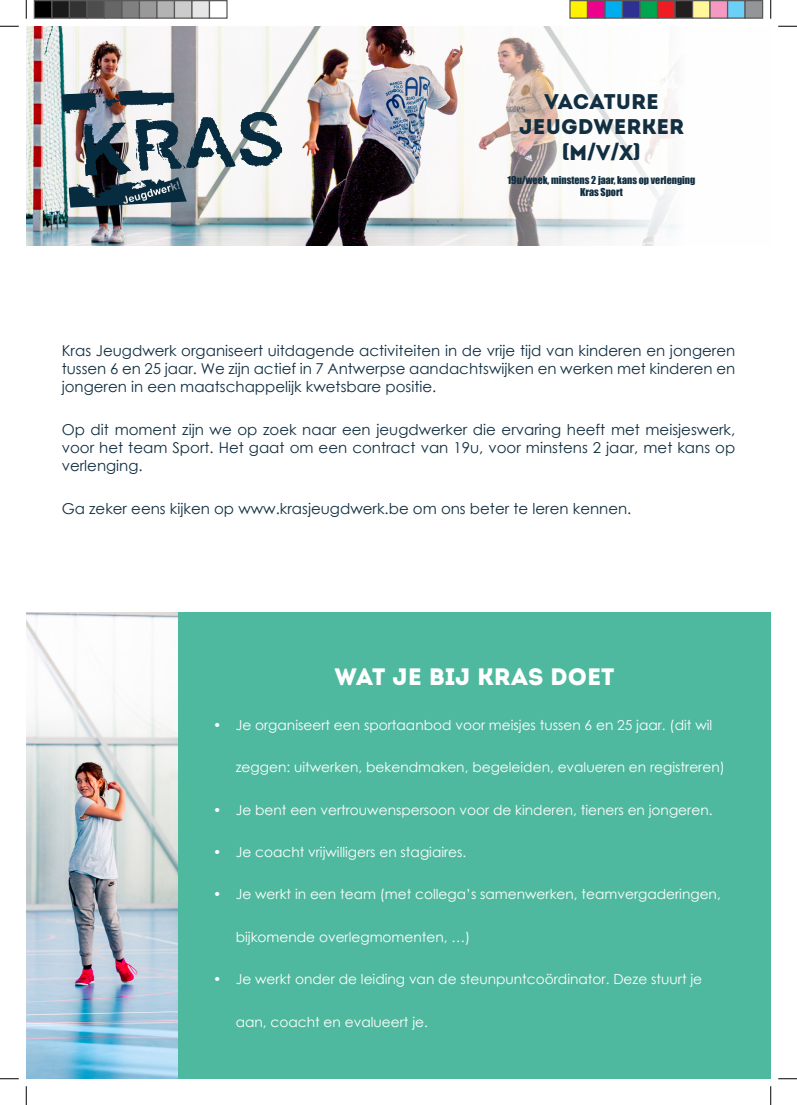
<style>
.page{position:relative;width:797px;height:1105px;background:#fff}
.page>*{position:absolute;margin:0;border:0;box-sizing:border-box;transform-origin:0 0}
.t1{font:23.75px "Intro";color:#fff}
.t2{font:21.25px "Intro";color:#112f41}
.t3{font:21.25px "Impact";color:#112f41}
.t4{font:15px/18px "Century Gothic";color:#112f41;text-align:justify}
.t5{font:13.75px "Century Gothic";color:#fff}
.t6{font:10px/12px "Impact";color:#112f41;text-align:center}
.s1{font-family:"Intro"}
</style>
<div class="page">
<img style="left:26px;top:26px;width:650px;height:220px">
<img style="left:62px;top:90px;width:221px;height:118px">
<div style="left:26px;top:613px;width:744px;height:466px;background:#4fb99f"></div>
<img style="left:26px;top:613px;width:152px;height:466px">
<svg style="left:0;top:25px;width:19px;height:2px"></svg>
<svg style="left:778px;top:25px;width:19px;height:2px"></svg>
<svg style="left:0;top:1078px;width:19px;height:1px"></svg>
<svg style="left:778px;top:1078px;width:19px;height:1px"></svg>
<svg style="left:25px;top:0;width:2px;height:19px"></svg>
<svg style="left:25px;top:1086px;width:2px;height:19px"></svg>
<svg style="left:770px;top:0;width:1px;height:19px"></svg>
<svg style="left:770px;top:1086px;width:1px;height:19px"></svg>
<div style="left:34px;top:1px;width:18px;height:17px;background:#000"></div>
<div style="left:34px;top:0;width:18px;height:19px;border:1px solid #595959"></div>
<div style="left:52px;top:1px;width:17px;height:17px;background:#1a1a1a"></div>
<div style="left:51px;top:0;width:19px;height:19px;border:1px solid #595959"></div>
<div style="left:69px;top:1px;width:18px;height:17px;background:#333"></div>
<div style="left:69px;top:0;width:19px;height:19px;border:1px solid #595959"></div>
<div style="left:87px;top:1px;width:17px;height:17px;background:#4d4d4d"></div>
<div style="left:86px;top:0;width:19px;height:19px;border:1px solid #595959"></div>
<div style="left:104px;top:1px;width:18px;height:17px;background:#666"></div>
<div style="left:104px;top:0;width:18px;height:19px;border:1px solid #595959"></div>
<div style="left:122px;top:1px;width:17px;height:17px;background:#808080"></div>
<div style="left:121px;top:0;width:19px;height:19px;border:1px solid #595959"></div>
<div style="left:139px;top:1px;width:18px;height:17px;background:#999"></div>
<div style="left:139px;top:0;width:19px;height:19px;border:1px solid #595959"></div>
<div style="left:157px;top:1px;width:17px;height:17px;background:#b3b3b3"></div>
<div style="left:156px;top:0;width:19px;height:19px;border:1px solid #595959"></div>
<div style="left:174px;top:1px;width:18px;height:17px;background:#ccc"></div>
<div style="left:174px;top:0;width:18px;height:19px;border:1px solid #595959"></div>
<div style="left:192px;top:1px;width:17px;height:17px;background:#e6e6e6"></div>
<div style="left:191px;top:0;width:19px;height:19px;border:1px solid #595959"></div>
<div style="left:209px;top:0;width:19px;height:19px;border:1px solid #595959"></div>
<div style="left:570px;top:1px;width:17px;height:17px;background:#fff101"></div>
<div style="left:569px;top:0;width:19px;height:19px;border:1px solid #595959"></div>
<div style="left:587px;top:1px;width:18px;height:17px;background:#ed028c"></div>
<div style="left:587px;top:0;width:18px;height:19px;border:1px solid #595959"></div>
<div style="left:605px;top:1px;width:17px;height:17px;background:#00aeef"></div>
<div style="left:604px;top:0;width:19px;height:19px;border:1px solid #595959"></div>
<div style="left:622px;top:1px;width:18px;height:17px;background:#2e3092"></div>
<div style="left:622px;top:0;width:18px;height:19px;border:1px solid #595959"></div>
<div style="left:640px;top:1px;width:17px;height:17px;background:#00a54f"></div>
<div style="left:639px;top:0;width:19px;height:19px;border:1px solid #595959"></div>
<div style="left:657px;top:1px;width:18px;height:17px;background:#ee1d23"></div>
<div style="left:657px;top:0;width:18px;height:19px;border:1px solid #595959"></div>
<div style="left:675px;top:1px;width:17px;height:17px;background:#231f20"></div>
<div style="left:674px;top:0;width:19px;height:19px;border:1px solid #595959"></div>
<div style="left:692px;top:1px;width:18px;height:17px;background:#fff79a"></div>
<div style="left:692px;top:0;width:18px;height:19px;border:1px solid #595959"></div>
<div style="left:710px;top:1px;width:17px;height:17px;background:#f499c2"></div>
<div style="left:709px;top:0;width:19px;height:19px;border:1px solid #595959"></div>
<div style="left:727px;top:1px;width:18px;height:17px;background:#6bcff6"></div>
<div style="left:727px;top:0;width:18px;height:19px;border:1px solid #595959"></div>
<div style="left:745px;top:1px;width:17px;height:17px;background:#939598"></div>
<div style="left:744px;top:0;width:19px;height:19px;border:1px solid #595959"></div>
<p class="t2" style="left:544px;top:88px;width:116px">VACATURE</p>
<p class="t2" style="left:519px;top:114px;width:167px">JEUGDWERKER</p>
<p class="t3" style="left:562px;top:135px;width:79px">(<span class="s1">M</span>/<span class="s1">V</span>/<span class="s1">X</span>)</p>
<p class="t6" style="left:507px;top:173px;width:189px">19u/week, minstens 2 jaar, kans op verlenging<br>Kras Sport</p>
<p class="t4" style="left:62px;top:341px;width:675px">Kras Jeugdwerk organiseert uitdagende activiteiten in de vrije tijd van kinderen en jongeren tussen 6 en 25 jaar. We zijn actief in 7 Antwerpse aandachtswijken en werken met kinderen en jongeren in een maatschappelijk kwetsbare positie.</p>
<p class="t4" style="left:62px;top:420px;width:675px">Op dit moment zijn we op zoek naar een jeugdwerker die ervaring heeft met meisjeswerk, voor het team Sport. Het gaat om een contract van 19u, voor minstens 2 jaar, met kans op verlenging.</p>
<p class="t4" style="left:62px;top:499px;width:571px">Ga zeker eens kijken op www.krasjeugdwerk.be om ons beter te leren kennen.</p>
<p class="t1" style="left:334px;top:662px;width:281px">WAT JE BIJ KRAS DOET</p>
<p class="t5" style="left:213px;top:715px;width:500px">• Je organiseert een sportaanbod voor meisjes tussen 6 en 25 jaar. (dit wil</p>
<p class="t5" style="left:236px;top:757px;width:490px">zeggen: uitwerken, bekendmaken, begeleiden, evalueren en registreren)</p>
<p class="t5" style="left:213px;top:800px;width:501px">• Je bent een vertrouwenspersoon voor de kinderen, tieners en jongeren.</p>
<p class="t5" style="left:213px;top:842px;width:255px">• Je coacht vrijwilligers en stagiaires.</p>
<p class="t5" style="left:213px;top:885px;width:509px">• Je werkt in een team (met collega’s samenwerken, teamvergaderingen,</p>
<p class="t5" style="left:236px;top:927px;width:236px">bijkomende overlegmomenten, …)</p>
<p class="t5" style="left:213px;top:970px;width:490px">• Je werkt onder de leiding van de steunpuntcoördinator. Deze stuurt je</p>
<p class="t5" style="left:236px;top:1012px;width:194px">aan, coacht en evalueert je.</p>
</div>
